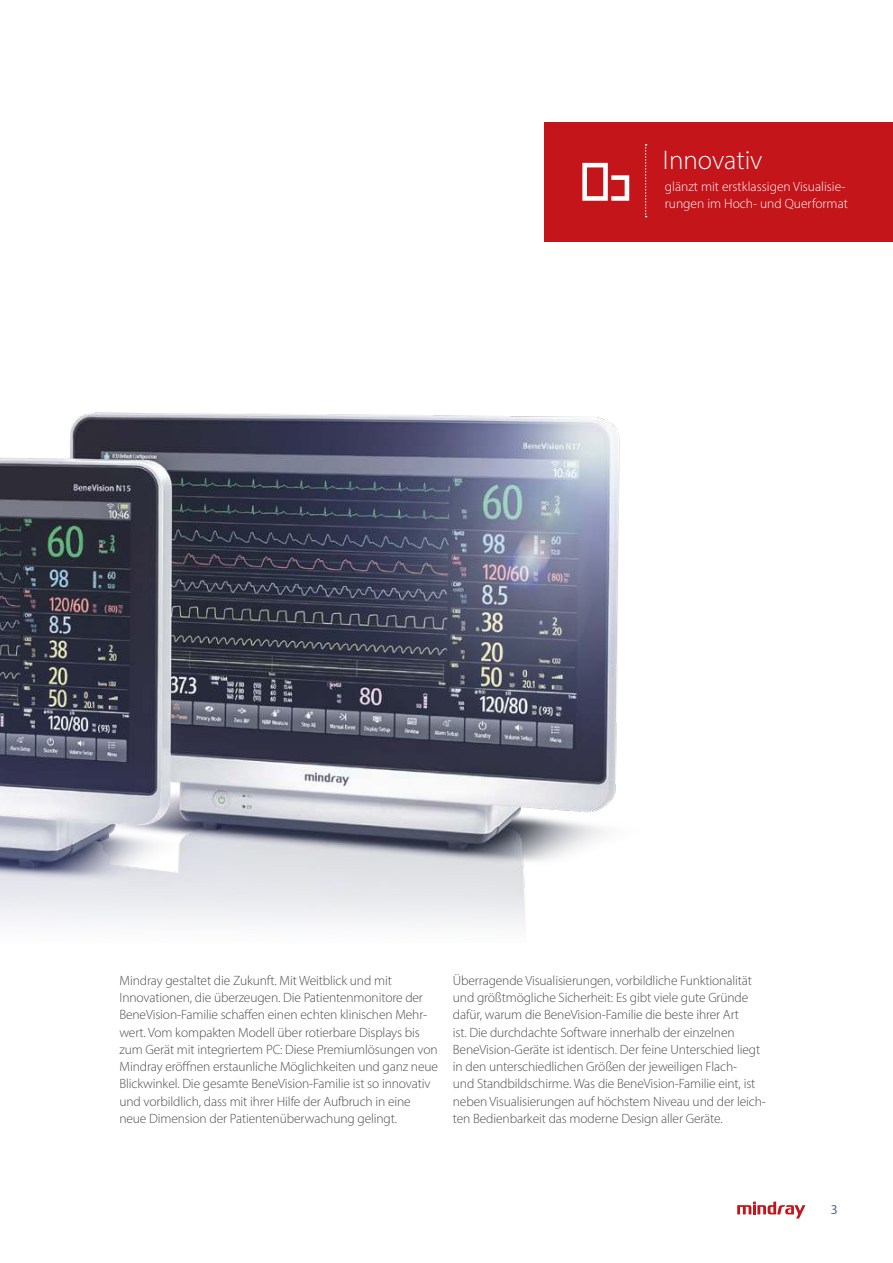
<style>
.page{position:relative;width:893px;height:1263px;background:#fff}
.page>*{position:absolute;margin:0;border:0;box-sizing:border-box;transform-origin:0 0}
.t1{font:300 27px "Myriad Pro";color:#fff}
.t2{font:300 13.5px/17.2px "Myriad Pro";letter-spacing:-.01em;color:#4c4c4e}
.t3{font:300 13.5px/17.2px "Myriad Pro";color:#fff}
.t4{font:13.5px "Myriad Pro";color:#4b6d83}
</style>
<div class="page">
<div style="left:544px;top:122px;width:349px;height:119px;background:#c4151b"></div>
<svg style="left:645px;top:144px;width:2px;height:73px"></svg>
<svg style="left:582px;top:163px;width:47px;height:38px"></svg>
<img style="left:0;top:241px;width:672px;height:684px">
<svg style="left:737px;top:1201px;width:68px;height:17px"></svg>
<h1 class="t1" style="left:663px;top:147px;width:101px">Innovativ</h1>
<p class="t3" style="left:665px;top:179px;width:185px">glänzt mit erstklassigen Visualisie&shy;rungen im Hoch- und Querformat</p>
<p class="t2" style="left:119px;top:972px;width:320px">Mindray gestaltet die Zukunft. Mit Weitblick und mit Innovationen, die überzeugen. Die Patientenmonitore der BeneVision-Familie schaffen einen echten klinischen Mehr&shy;wert. Vom kompakten Modell über rotierbare Displays bis zum Gerät mit integriertem PC: Diese Premiumlösungen von Mindray eröffnen erstaunliche Möglichkeiten und ganz neue Blickwinkel. Die gesamte BeneVision-Familie ist so innovativ und vorbildlich, dass mit ihrer Hilfe der Aufbruch in eine neue Dimension der Patientenüberwachung gelingt.</p>
<p class="t2" style="left:453px;top:972px;width:315px">Überragende Visualisierungen, vorbildliche Funktionalität und größtmögliche Sicherheit: Es gibt viele gute Gründe dafür, warum die BeneVision-Familie die beste ihrer Art<br>ist. Die durchdachte Software innerhalb der einzelnen BeneVision-Geräte ist identisch. Der feine Unterschied liegt in den unterschiedlichen Größen der jeweiligen Flach-<br>und Standbildschirme. Was die BeneVision-Familie eint, ist neben Visualisierungen auf höchstem Niveau und der leich&shy;ten Bedienbarkeit das moderne Design aller Geräte.</p>
<p class="t4" style="left:831px;top:1204px;width:8px">3</p>
</div>
